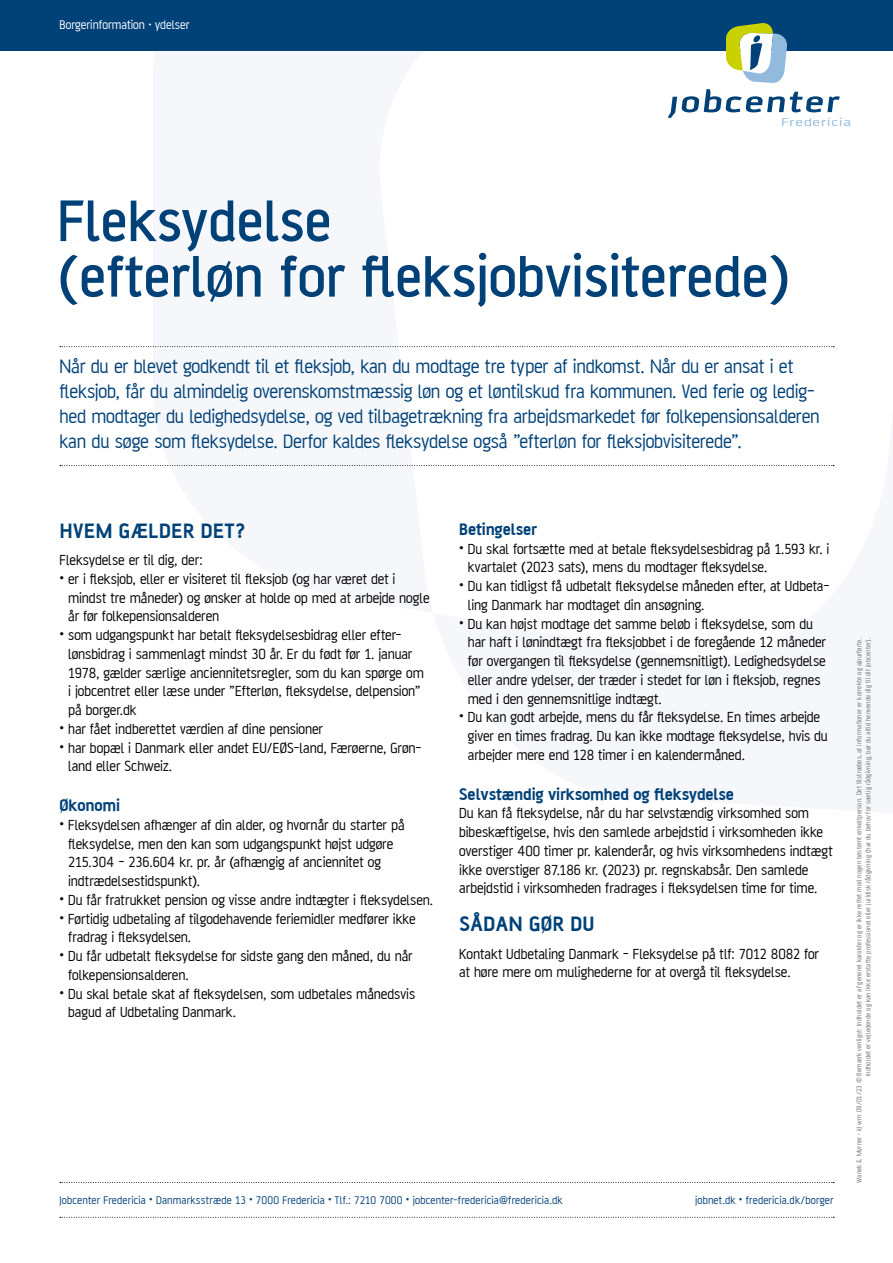
<style>
.page{position:relative;width:893px;height:1263px;background:#fff}
.page>*{position:absolute;margin:0;border:0;box-sizing:border-box;transform-origin:0 0}
.t1{font:500 63px/55.5px "AF Battersea";color:#004178}
.t2{font:700 22.5px "AF Battersea";letter-spacing:.025em;color:#004178}
.t3{font:21px/25.2px "AF Battersea";letter-spacing:-.01em;color:#004178}
.P_bold{font:700 18px "AF Battersea";letter-spacing:-.01em;color:#004178}
.t4{font:15.75px/18.8px "AF Battersea";letter-spacing:-.005em;color:#000}
.P_virksomhedsservice{font:13.5px "AF Battersea";color:#fff}
.t5{font:12px "AF Battersea";letter-spacing:.015em;color:#004178}
.t6{font:12px "AF Battersea";letter-spacing:.05em;color:#91badc;scale:1.5 1}
.t7{font:7.5px/9px "AF Battersea";letter-spacing:.015em;color:#707172;text-align:right}
</style>
<div class="page">
<div style="left:0;top:0;width:893px;height:51px;background:#004178"></div>
<svg style="left:668px;top:89px;width:172px;height:29px"></svg>
<svg style="left:726px;top:23px;width:61px;height:60px"></svg>
<svg style="left:60px;top:1182px;width:774px;height:1px"></svg>
<svg style="left:60px;top:1217px;width:774px;height:1px"></svg>
<svg style="left:60px;top:346px;width:774px;height:1px"></svg>
<svg style="left:60px;top:465px;width:774px;height:1px"></svg>
<p class="P_virksomhedsservice" style="left:60px;top:17px;width:131px">Borgerinformation · ydelser</p>
<p class="t6" style="left:781px;top:116px;width:48px">Fredericia</p>
<h1 class="t1" style="left:57px;top:194px;width:735px">Fleksydelse<br>(efterløn for fleksjobvisiterede)</h1>
<h2 class="t3" style="left:60px;top:353px;width:762px">Når du er blevet godkendt til et fleksjob, kan du modtage tre typer af indkomst. Når du er ansat i et fleksjob, får du almindelig overenskomstmæssig løn og et løntilskud fra kommunen. Ved ferie og ledig&shy;hed modtager du ledighedsydelse, og ved tilbagetrækning fra arbejdsmarkedet før folkepensionsalderen kan du søge som fleksydelse. Derfor kaldes fleksydelse også ”efterløn for fleksjobvisiterede”.</h2>
<h3 class="t2" style="left:60px;top:519px;width:187px">HVEM GÆLDER DET?</h3>
<p class="t4" style="left:60px;top:550px;width:145px">Fleksydelse er til dig, der:</p>
<p class="t4" style="left:68px;top:569px;width:363px;text-indent:-9px">• er i fleksjob, eller er visiteret til fleksjob (og har været det i mindst tre måneder) og ønsker at holde op med at arbejde nogle år før folkepensionsalderen</p>
<p class="t4" style="left:68px;top:625px;width:357px;text-indent:-9px">• som udgangspunkt har betalt fleksydelsesbidrag eller efter&shy;lønsbidrag i sammenlagt mindst 30 år. Er du født før 1. januar 1978, gælder særlige anciennitetsregler, som du kan spørge om i jobcentret eller læse under ”Efterløn, fleksydelse, delpension” på borger.dk</p>
<p class="t4" style="left:60px;top:719px;width:265px">• har fået indberettet værdien af dine pensioner</p>
<p class="t4" style="left:68px;top:738px;width:355px;text-indent:-9px">• har bopæl i Danmark eller andet EU/EØS-land, Færøerne, Grøn&shy;land eller Schweiz.</p>
<p class="P_bold" style="left:60px;top:796px;width:62px">Økonomi</p>
<p class="t4" style="left:68px;top:815px;width:338px;text-indent:-9px">• Fleksydelsen afhænger af din alder, og hvornår du starter på fleksydelse, men den kan som udgangspunkt højst udgøre 215.304 - 236.604 kr. pr. år (afhængig af anciennitet og indtrædelsestidspunkt).</p>
<p class="t4" style="left:60px;top:890px;width:375px">• Du får fratrukket pension og visse andre indtægter i fleksydelsen.</p>
<p class="t4" style="left:68px;top:909px;width:349px;text-indent:-9px">• Førtidig udbetaling af tilgodehavende feriemidler medfører ikke fradrag i fleksydelsen.</p>
<p class="t4" style="left:68px;top:946px;width:346px;text-indent:-9px">• Du får udbetalt fleksydelse for sidste gang den måned, du når folkepensionsalderen.</p>
<p class="t4" style="left:68px;top:984px;width:348px;text-indent:-9px">• Du skal betale skat af fleksydelsen, som udbetales månedsvis bagud af Udbetaling Danmark.</p>
<p class="P_bold" style="left:459px;top:519px;width:80px">Betingelser</p>
<p class="t4" style="left:468px;top:539px;width:363px;text-indent:-9px">• Du skal fortsætte med at betale fleksydelsesbidrag på 1.593 kr. i kvartalet (2023 sats), mens du modtager fleksydelse.</p>
<p class="t4" style="left:468px;top:577px;width:363px;text-indent:-9px">• Du kan tidligst få udbetalt fleksydelse måneden efter, at Udbeta&shy;ling Danmark har modtaget din ansøgning.</p>
<p class="t4" style="left:468px;top:614px;width:360px;text-indent:-9px">• Du kan højst modtage det samme beløb i fleksydelse, som du har haft i lønindtægt fra fleksjobbet i de foregående 12 måneder før overgangen til fleksydelse (gennemsnitligt). Ledighedsydelse eller andre ydelser, der træder i stedet for løn i fleksjob, regnes med i den gennemsnitlige indtægt.</p>
<p class="t4" style="left:468px;top:708px;width:361px;text-indent:-9px">• Du kan godt arbejde, mens du får fleksydelse. En times arbejde giver en times fradrag. Du kan ikke modtage fleksydelse, hvis du arbejder mere end 128 timer i en kalendermåned.</p>
<p class="P_bold" style="left:459px;top:784px;width:276px">Selvstændig virksomhed og fleksydelse</p>
<p class="t4" style="left:459px;top:804px;width:375px">Du kan få fleksydelse, når du har selvstændig virksomhed som bibeskæftigelse, hvis den samlede arbejdstid i virksomheden ikke overstiger 400 timer pr. kalenderår, og hvis virksomhedens indtægt ikke overstiger 87.186 kr. (2023) pr. regnskabsår. Den samlede arbejdstid i virksomheden fradrages i fleksydelsen time for time.</p>
<h3 class="t2" style="left:459px;top:912px;width:136px">SÅDAN GØR DU</h3>
<p class="t4" style="left:459px;top:944px;width:361px">Kontakt Udbetaling Danmark - Fleksydelse på tlf: 7012 8082 for at høre mere om mulighederne for at overgå til fleksydelse.</p>
<p class="t5" style="left:60px;top:1194px;width:505px">Jobcenter Fredericia • Danmarksstræde 13 • 7000 Fredericia • Tlf.: 7210 7000 • jobcenter-fredericia@fredericia.dk</p>
<p class="t5" style="left:695px;top:1194px;width:140px">jobnet.dk • fredericia.dk/borger</p>
<p class="t7" style="left:854px;top:1183px;width:546px;rotate:-90deg">Wanek &amp; Myrner · id wm 09/01/23 © Bemærk venligst: Indholdet er af generel karakter og er ikke rettet mod nogen bestemt enkeltperson. Det tilstræbes, at informationer er korrekte og ajourførte.<br>Indholdet er vejledende og kan ikke erstatte professionel eller juridisk rådgivning (har du behov for særlig rådgivning, bør du altid henvende dig til dit jobcenter).</p>
</div>
